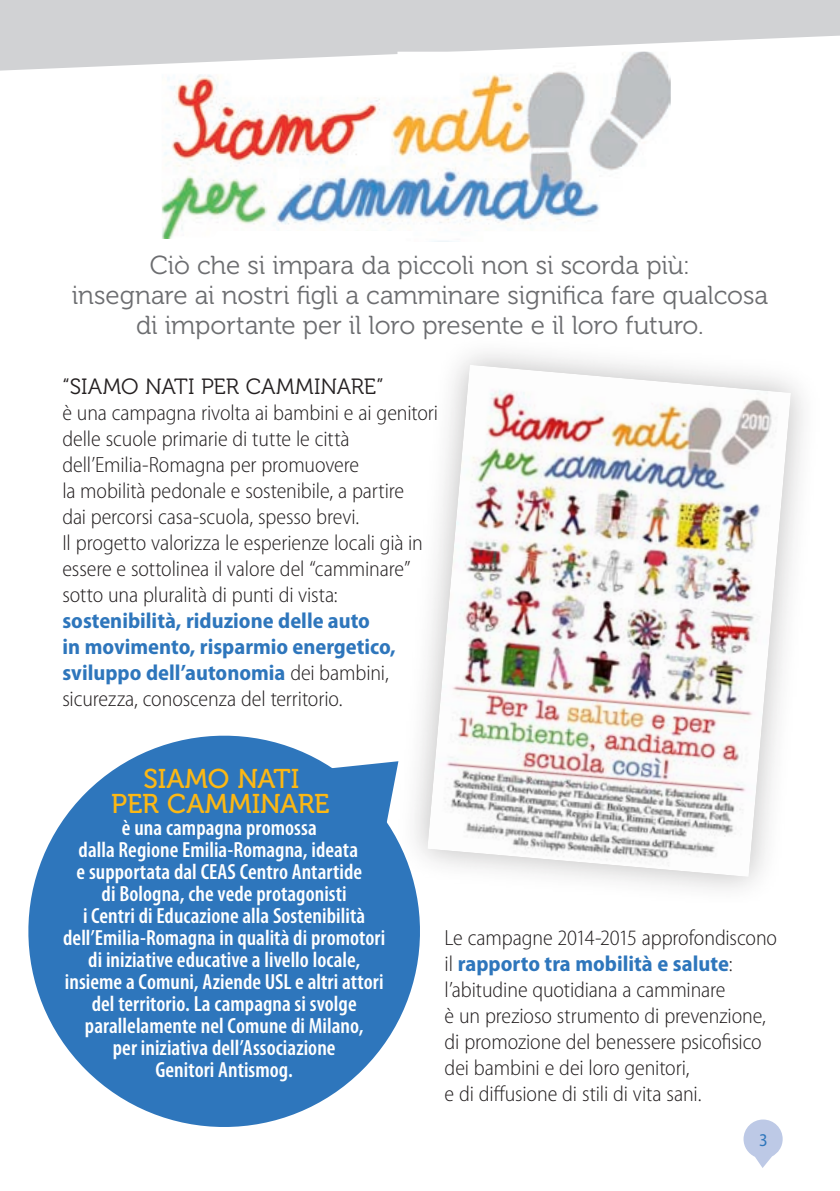
<style>
.page{position:relative;width:840px;height:1191px;background:#fff}
.page>*{position:absolute;margin:0;border:0;box-sizing:border-box;transform-origin:0 0}
.t1{font:27px/25.2px "Museo 500";letter-spacing:.005em;color:#fcb814;text-align:center}
.t2{font:26px/30px "Museo 300";letter-spacing:-.005em;color:#6c6d70;text-align:center}
.t3{font:300 semi-condensed 22px/26px "Myriad Pro";letter-spacing:-.005em;color:#231f20}
.t4{font:600 condensed 22px/22px "Myriad Pro";color:#fff;text-align:center}
.t5{font:700 semi-condensed 22px/26px "Myriad Pro";color:#2e76bc}
.t6{font:22px "Museo 300";letter-spacing:-.005em;color:#231f20}
.s1{font-weight:300;color:#231f20}
.s2{font-weight:700;color:#2e76bc}
</style>
<div class="page">
<svg style="left:0;top:0;width:839px;height:71px;background:#d7d8da"></svg>
<svg style="left:28px;top:735px;width:392px;height:392px;fill:#2e76bc"></svg>
<svg style="left:305px;top:761px;width:91px;height:86px;background:#3d80c0"></svg>
<img style="left:162px;top:52px;width:508px;height:186px">
<img style="left:167px;top:48px;width:119px;height:21px">
<img style="left:310px;top:48px;width:25px;height:21px">
<div style="left:396px;top:334px;width:427px;height:573px;background:#231f20;opacity:.3"></div>
<img style="left:427px;top:365px;width:363px;height:512px">
<svg style="left:743px;top:1119px;width:39px;height:49px"></svg>
<p class="t2" style="left:72px;top:251px;width:697px">Ciò che si impara da piccoli non si scorda più:<br>insegnare ai nostri figli a camminare significa fare qualcosa di importante per il loro presente e il loro futuro.</p>
<p class="t6" style="left:62px;top:375px;width:323px">“Siamo Nati per Camminare”</p>
<p class="t3" style="left:62px;top:400px;width:377px">è una campagna rivolta ai bambini e ai genitori delle scuole primarie di tutte le città dell’Emilia‑Romagna per promuovere<br>la mobilità pedonale e sostenibile, a partire<br>dai percorsi casa-scuola, spesso brevi.<br>Il progetto valorizza le esperienze locali già in essere e sottolinea il valore del “camminare” sotto una pluralità di punti di vista:</p>
<p class="t5" style="left:62px;top:608px;width:334px">sostenibilità, riduzione delle auto<br>in movimento, risparmio energetico, sviluppo dell’autonomia <span class="s1">dei bambini, sicurezza, conoscenza del territorio.</span></p>
<p class="t1" style="left:111px;top:766px;width:219px">SIAMO NATI<br>PER CAMMINARE</p>
<p class="t4" style="left:63px;top:816px;width:323px">è una campagna promossa<br>dalla Regione Emilia-Romagna, ideata<br>e supportata dal CEAS Centro Antartide<br>di Bologna, che vede protagonisti<br>i Centri di Educazione alla Sostenibilità dell’Emilia-Romagna in qualità di promotori di iniziative educative a livello locale, insieme a Comuni, Aziende USL e altri attori del territorio. La campagna si svolge parallelamente nel Comune di Milano,<br>per iniziativa dell’Associazione<br>Genitori Antismog.</p>
<p class="t3" style="left:444px;top:925px;width:334px">Le campagne 2014-2015 approfondiscono il <span class="s2">rapporto tra mobilità e salute</span>: l’abitudine quotidiana a camminare<br>è un prezioso strumento di prevenzione, di promozione del benessere psicofisico dei bambini e dei loro genitori,<br>e di diffusione di stili di vita sani.</p>
</div>
